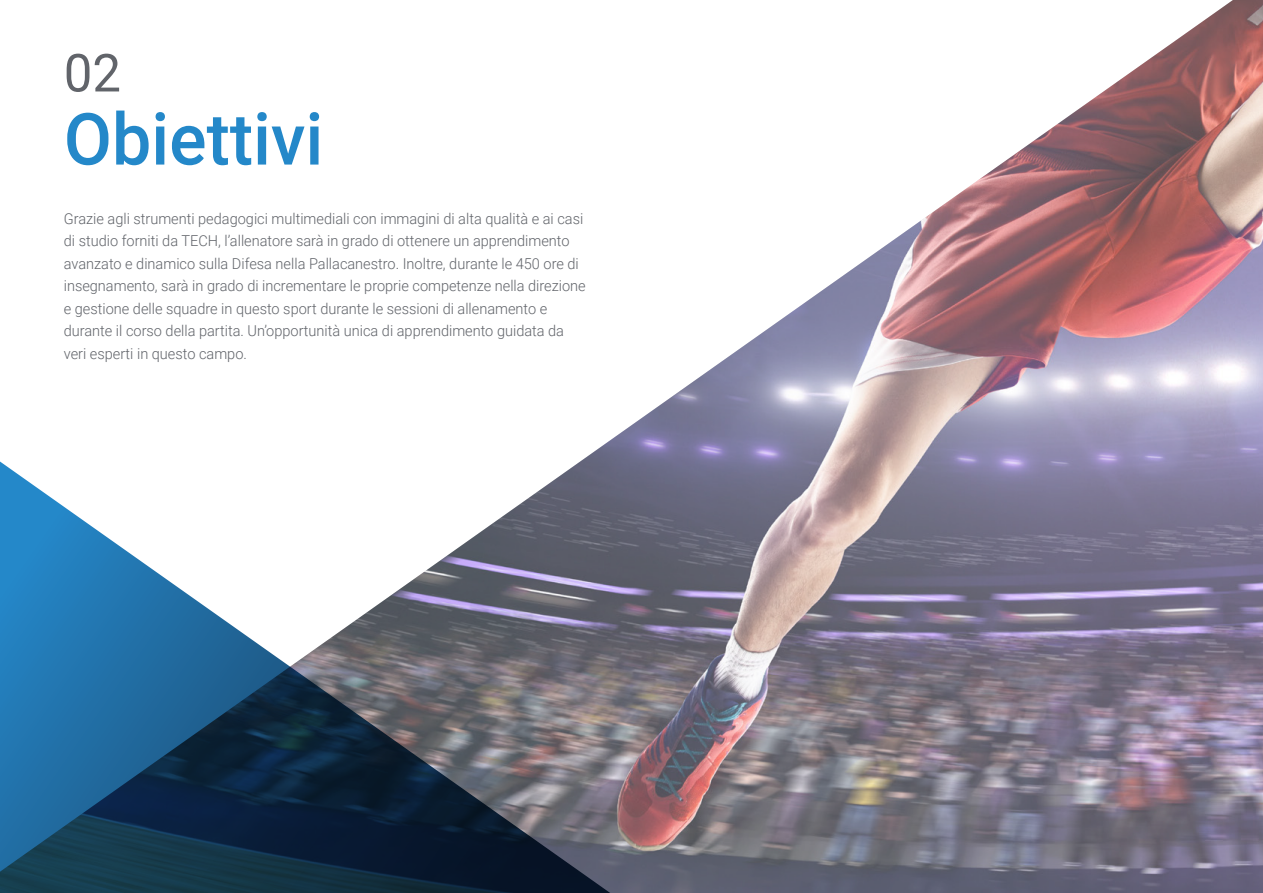
<style>
.page{position:relative;width:1263px;height:893px;background:#fff}
.page>*{position:absolute;margin:0;border:0;box-sizing:border-box;transform-origin:0 0}
.t1{font:500 72px "Roboto";color:#2488c9}
.t2{font:52.5px "Roboto";color:#61646a}
.t3{font:300 15px/22.5px "Roboto";color:#61646a}
</style>
<div class="page">
<img style="left:602px;top:0;width:661px;height:893px">
<svg style="left:0;top:446px;width:640px;height:447px"></svg>
<h2 class="t2" style="left:64px;top:36px;width:59px">02</h2>
<h1 class="t1" style="left:64px;top:89px;width:261px">Obiettivi</h1>
<p class="t3" style="left:64px;top:207px;width:523px">Grazie agli strumenti pedagogici multimediali con immagini di alta qualità e ai casi di studio forniti da TECH, l’allenatore sarà in grado di ottenere un apprendimento avanzato e dinamico sulla Difesa nella Pallacanestro. Inoltre, durante le 450 ore di insegnamento, sarà in grado di incrementare le proprie competenze nella direzione e gestione delle squadre in questo sport durante le sessioni di allenamento e durante il corso della partita. Un’opportunità unica di apprendimento guidata da veri esperti in questo campo.</p>
</div>
